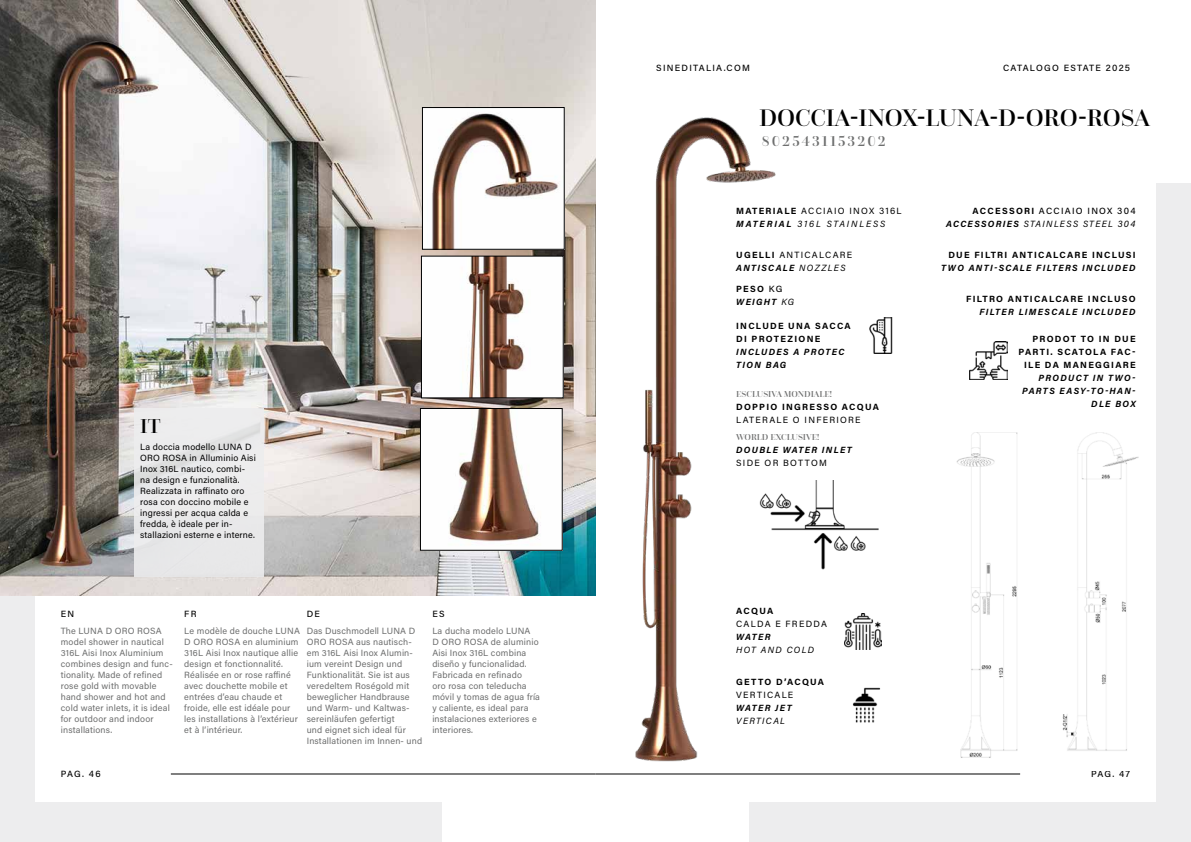
<style>
.page{position:relative;width:1191px;height:842px;background:#fff}
.page>*{position:absolute;margin:0;border:0;box-sizing:border-box;transform-origin:0 0}
.t1{font:500 25px "Questa Grande";letter-spacing:-.005em;color:#000}
.t2{font:500 21px "Questa Grande";color:#000}
.t3{font:500 15px "Questa Grande";letter-spacing:.14em;color:#6d6e6e}
.t4{font:9px/11px "Acumin Pro";letter-spacing:.02em;color:#6d6e6e}
.t5{font:9px/11px "Acumin Pro";letter-spacing:.02em;color:#000}
.t6{font:700 9px/13px "Acumin Pro";letter-spacing:.14em;color:#000;text-align:right}
.t7{font:italic 700 9px/13px "Acumin Pro";letter-spacing:.145em;color:#000}
.t8{font:9px/13px "Acumin Pro";letter-spacing:.14em;color:#000}
.t9{font:italic 9px/13px "Acumin Pro";letter-spacing:.15em;color:#000;text-align:right}
.t10{font:500 9px "Acumin Pro";letter-spacing:.14em;color:#000}
.t11{font:9px/13px "Acumin Pro";letter-spacing:.135em;color:#000}
.t12{font:500 9px "Questa Grande";color:#6d6e6e}
.s1{font-weight:700}
.s2{font-weight:700;font-style:italic}
.s3{font-style:italic}
.s4{font-style:normal}
.s5{font-weight:500;font-style:normal}
.s6{font-weight:400}
.s7{font-weight:700;font-style:normal}
</style>
<div class="page">
<div style="left:749px;top:184px;width:442px;height:658px;background:#ededee"></div>
<div style="left:631px;top:40px;width:524px;height:762px;background:#fff"></div>
<div style="left:0;top:184px;width:441px;height:658px;background:#ededee"></div>
<div style="left:35px;top:40px;width:525px;height:762px;background:#fff"></div>
<img style="left:635px;top:117px;width:224px;height:645px">
<img style="left:0;top:0;width:595px;height:595px">
<div style="left:134px;top:408px;width:130px;height:168px;background:#ededee"></div>
<img style="left:424px;top:109px;width:139px;height:139px">
<div style="left:422px;top:107px;width:143px;height:143px;border:1px solid #000"></div>
<img style="left:422px;top:410px;width:139px;height:139px">
<div style="left:420px;top:408px;width:143px;height:143px;border:1px solid #000"></div>
<img style="left:423px;top:258px;width:139px;height:138px">
<div style="left:421px;top:256px;width:143px;height:142px;border:1px solid #000"></div>
<img style="left:956px;top:432px;width:183px;height:326px">
<img style="left:842px;top:681px;width:39px;height:48px">
<img style="left:844px;top:613px;width:37px;height:36px">
<img style="left:751px;top:480px;width:128px;height:100px">
<img style="left:969px;top:342px;width:38px;height:38px">
<img style="left:869px;top:317px;width:24px;height:36px">
<hr style="left:171px;top:773px;width:424px;height:1px;background:#000">
<hr style="left:595px;top:773px;width:425px;height:1px;background:#000">
<p class="t10" style="left:656px;top:62px;width:95px">SINEDITALIA.COM</p>
<p class="t10" style="left:1003px;top:62px;width:128px">CATALOGO ESTATE 2025</p>
<h1 class="t1" style="left:759px;top:102px;width:392px">DOCCIA-INOX-LUNA-D-ORO-ROSA</h1>
<h2 class="t2" style="left:140px;top:414px;width:22px">IT</h2>
<p class="t5" style="left:140px;top:441px;width:117px">La doccia modello LUNA D<br>ORO ROSA in Alluminio Aisi<br>Inox 316L nautico, combi&shy;na design e funzionalità.<br>Realizzata in raffinato oro rosa con doccino mobile e ingressi per acqua calda e fredda, è ideale per in&shy;stallazioni esterne e interne.</p>
<p class="t10" style="left:61px;top:608px;width:15px">EN</p>
<p class="t4" style="left:61px;top:625px;width:113px">The LUNA D ORO ROSA model shower in nautical<br>316L Aisi Inox Aluminium combines design and func&shy;tionality. Made of refined rose gold with movable hand shower and hot and cold water inlets, it is ideal for outdoor and indoor installations.</p>
<p class="t10" style="left:307px;top:608px;width:15px">DE</p>
<p class="t4" style="left:307px;top:625px;width:117px">Das Duschmodell LUNA D<br>ORO ROSA aus nautisch&shy;em 316L Aisi Inox Alumin&shy;ium vereint Design und<br>Funktionalität. Sie ist aus veredeltem Roségold mit beweglicher Handbrause und Warm- und Kaltwas&shy;sereinläufen gefertigt<br>und eignet sich ideal für<br>Installationen im Innen- und</p>
<p class="t10" style="left:184px;top:608px;width:14px">FR</p>
<p class="t4" style="left:184px;top:625px;width:117px">Le modèle de douche LUNA<br>D ORO ROSA en aluminium<br>316L Aisi Inox nautique allie design et fonctionnalité.<br>Réalisée en or rose raffiné avec douchette mobile et entrées d’eau chaude et froide, elle est idéale pour les installations à l’extérieur et à l’intérieur.</p>
<p class="t10" style="left:432px;top:608px;width:14px">ES</p>
<p class="t4" style="left:432px;top:625px;width:109px">La ducha modelo LUNA<br>D ORO ROSA de aluminio<br>Aisi Inox 316L combina diseño y funcionalidad.<br>Fabricada en refinado<br>oro rosa con teleducha móvil y tomas de agua fría y caliente, es ideal para instalaciones exteriores e interiores.</p>
<h3 class="t3" style="left:762px;top:132px;width:125px">8025431153202</h3>
<p class="t8" style="left:736px;top:204px;width:167px"><span class="s1">MATERIALE</span> ACCIAIO INOX 316L<br><span class="s2">MATERIAL</span> <span class="s3">316L STAINLESS</span></p>
<p class="t11" style="left:736px;top:248px;width:118px"><span class="s1">UGELLI</span> ANTICALCARE<br><span class="s2">ANTISCALE</span> <span class="s3">NOZZLES</span></p>
<p class="t7" style="left:736px;top:281px;width:59px"><span class="s4">PESO</span> <span class="s5">KG<br></span>WEIGHT <span class="s6">KG</span></p>
<p class="t6" style="left:736px;top:319px;width:116px;text-align:left">INCLUDE UNA SACCA<br>DI PROTEZIONE</p>
<p class="t7" style="left:736px;top:344px;width:110px">INCLUDES A PROTEC<br>TION BAG</p>
<p class="t12" style="left:736px;top:388px;width:97px">ESCLUSIVA MONDIALE!</p>
<p class="t6" style="left:736px;top:399px;width:144px">DOPPIO INGRESSO ACQUA</p>
<p class="t8" style="left:736px;top:412px;width:126px">LATERALE O INFERIORE</p>
<p class="t12" style="left:736px;top:431px;width:84px">WORLD EXCLUSIVE!</p>
<p class="t7" style="left:736px;top:443px;width:117px">DOUBLE WATER INLET</p>
<p class="t8" style="left:736px;top:456px;width:92px">SIDE OR BOTTOM</p>
<p class="t9" style="left:946px;top:204px;width:191px"><span class="s7">ACCESSORI</span> <span class="s5">ACCIAIO INOX 304<br></span><span class="s1">ACCESSORIES</span> STAINLESS STEEL 304</p>
<p class="t6" style="left:948px;top:248px;width:189px">DUE FILTRI ANTICALCARE INCLUSI</p>
<p class="t7" style="left:941px;top:260px;width:196px">TWO ANTI-SCALE FILTERS INCLUDED</p>
<p class="t6" style="left:966px;top:292px;width:171px">FILTRO ANTICALCARE INCLUSO</p>
<p class="t7" style="left:979px;top:305px;width:158px">FILTER LIMESCALE INCLUDED</p>
<p class="t6" style="left:1018px;top:332px;width:118px">PRODOT TO IN DUE<br>PARTI. SCATOLA FAC-<br>ILE DA MANEGGIARE</p>
<p class="t7" style="left:1022px;top:371px;width:115px;text-align:right">PRODUCT IN TWO-<br>PARTS EASY-TO-HAN-<br>DLE BOX</p>
<p class="t6" style="left:736px;top:604px;width:39px">ACQUA</p>
<p class="t11" style="left:736px;top:617px;width:92px">CALDA E FREDDA</p>
<p class="t7" style="left:736px;top:630px;width:36px">WATER</p>
<p class="t9" style="left:736px;top:643px;width:79px">HOT AND COLD</p>
<p class="t6" style="left:736px;top:675px;width:89px">GETTO D’ACQUA</p>
<p class="t8" style="left:736px;top:688px;width:59px">VERTICALE</p>
<p class="t7" style="left:736px;top:701px;width:57px">WATER JET</p>
<p class="t9" style="left:736px;top:714px;width:50px">VERTICAL</p>
<p class="t10" style="left:61px;top:768px;width:41px">PAG. 46</p>
<p class="t10" style="left:1091px;top:768px;width:41px">PAG. 47</p>
</div>
